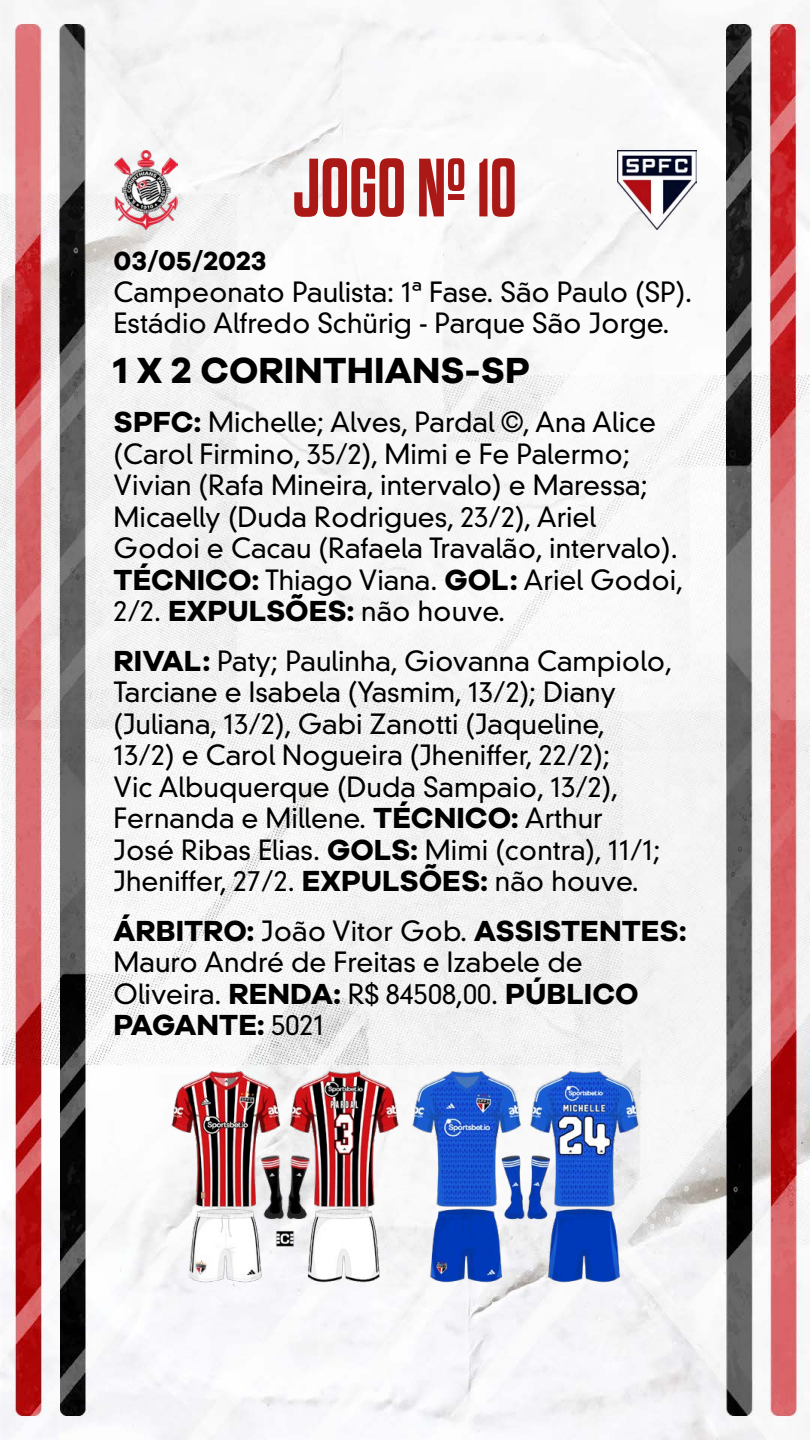
<style>
.page{position:relative;width:810px;height:1440px;background:#fff}
.page>*{position:absolute;margin:0;border:0;box-sizing:border-box;transform-origin:0 0}
.t1{font:700 82.5px "Dharma Gothic E";color:#ab1916;scale:.94 1}
.t2{font:700 37.5px "Galano Grotesque";color:#000}
.t3{font:700 30px "Galano Grotesque";color:#000}
.t4{font:300 27px/31.5px "DIN Neuzeit Grotesk Std";color:#000}
.t5{font:700 27px "Galano Grotesque";color:#000}
.s1{font-family:"Galano Grotesque";font-weight:700;font-size:30px}
.s2{font-family:"DIN Neuzeit Grotesk Std";font-weight:300;font-size:27px}
</style>
<div class="page">
<img style="left:0;top:0;width:810px;height:1440px">
<img style="left:165px;top:1063px;width:481px;height:223px">
<img style="left:617px;top:150px;width:79px;height:80px">
<img style="left:114px;top:150px;width:63px;height:80px">
<h1 class="t1" style="left:293px;top:146px;width:239px">JOGO Nº 10</h1>
<p class="t5" style="left:114px;top:245px;width:154px">03/05/2023</p>
<p class="t4" style="left:114px;top:277px;width:580px">Campeonato Paulista: 1ª Fase. São Paulo (SP).<br>Estádio Alfredo Schürig - Parque São Jorge.</p>
<h2 class="t2" style="left:114px;top:347px;width:418px">1 X 2 CORINTHIANS-SP</h2>
<p class="t4" style="left:114px;top:407px;width:571px"><span class="s1">SPFC:</span> Michelle; Alves, Pardal ©, Ana Alice (Carol Firmino, 35/2), Mimi e Fe Palermo; Vivian (Rafa Mineira, intervalo) e Maressa; Micaelly (Duda Rodrigues, 23/2), Ariel Godoi e Cacau (Rafaela Travalão, intervalo).<br><span class="s1">TÉCNICO:</span> Thiago Viana. <span class="s1">GOL:</span> Ariel Godoi, 2/2. <span class="s1">EXPULSÕES:</span> não houve.</p>
<p class="t4" style="left:114px;top:646px;width:560px"><span class="s1">RIVAL:</span> Paty; Paulinha, Giovanna Campiolo, Tarciane e Isabela (Yasmim, 13/2); Diany (Juliana, 13/2), Gabi Zanotti (Jaqueline, 13/2) e Carol Nogueira (Jheniffer, 22/2);<br>Vic Albuquerque (Duda Sampaio, 13/2), Fernanda e Millene. <span class="s1">TÉCNICO:</span> Arthur<br>José Ribas Elias. <span class="s1">GOLS:</span> Mimi (contra), 11/1; Jheniffer, 27/2. <span class="s1">EXPULSÕES:</span> não houve.</p>
<p class="t3" style="left:114px;top:912px;width:574px">ÁRBITRO: <span class="s2">João Vitor Gob.</span> ASSISTENTES:</p>
<p class="t4" style="left:114px;top:947px;width:527px">Mauro André de Freitas e Izabele de<br>Oliveira. <span class="s1">RENDA:</span> R$ 84508,00. <span class="s1">PÚBLICO</span></p>
<p class="t3" style="left:114px;top:1007px;width:212px">PAGANTE: <span class="s2">5021</span></p>
</div>
